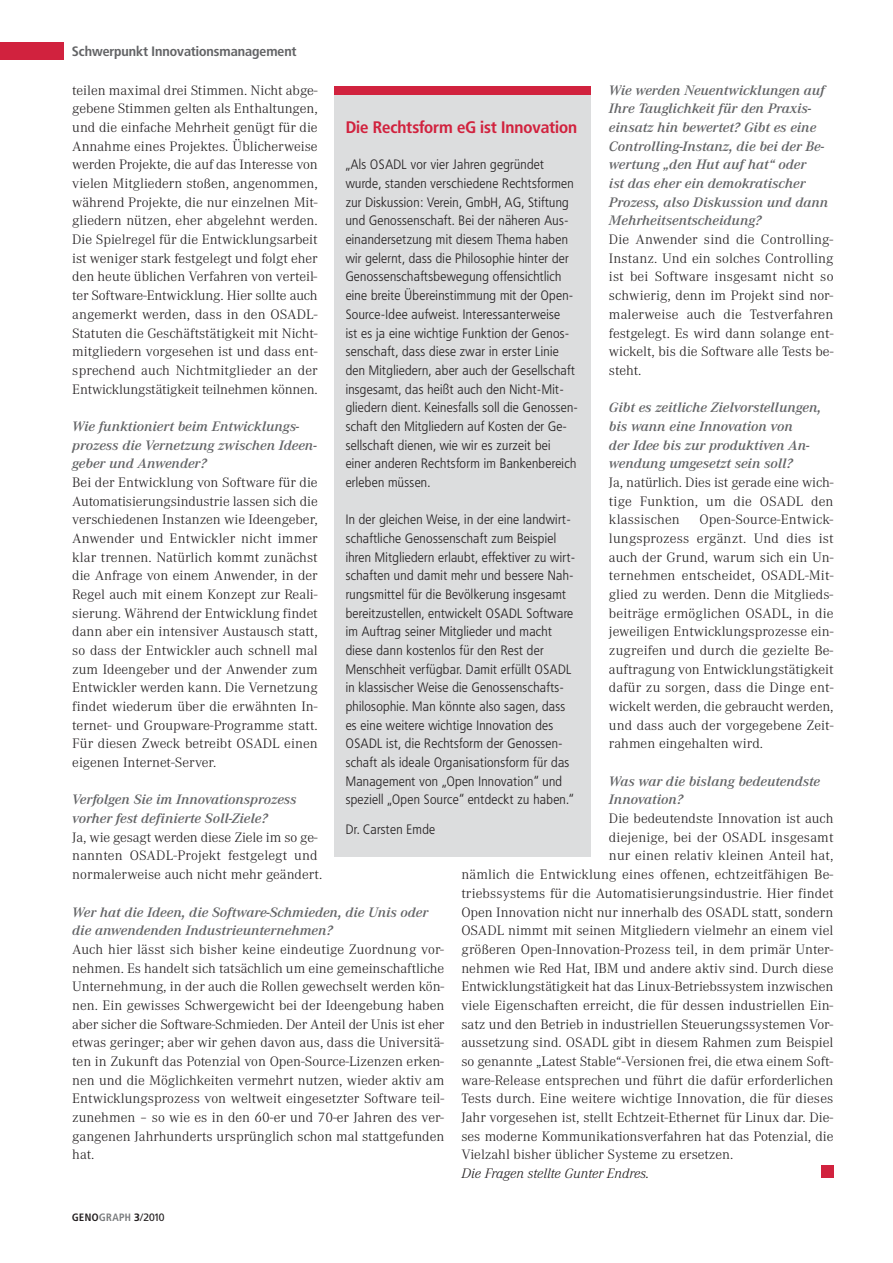
<style>
.page{position:relative;width:893px;height:1263px;background:#fff}
.page>*{position:absolute;margin:0;border:0;box-sizing:border-box;transform-origin:0 0}
.t1{font:700 16.5px "Frutiger Condensed BQ";color:#d1223e;scale:1.05 1}
.t2{font:300 14.25px/18.6px "Corporate A";color:#231f20;text-align:justify;scale:1.05 1}
.t3{font:italic 600 14.25px/18.6px "Corporate A";color:#636466;scale:1.05 1}
.t4{font:italic 300 14.25px "Corporate A";color:#231f20;scale:1.05 1}
.t5{font:300 13.5px/18.6px "Frutiger Condensed BQ";letter-spacing:.025em;color:#231f20;scale:1.05 1}
.t6{font:700 13.5px "Frutiger Condensed BQ";color:#636466;scale:1.05 1}
.t7{font:700 10.5px "Frutiger Condensed BQ";letter-spacing:.055em;color:#7a7c7e}
.s1{color:#231f20}
.s2{font-family:"Frutiger BQ";color:#231f20}
.s3{font-family:"Frutiger BQ";font-weight:400;color:#231f20}
</style>
<div class="page">
<div style="left:0;top:43px;width:64px;height:17px;background:#d1223e"></div>
<div style="left:334px;top:86px;width:257px;height:770px;background:#dcddde"></div>
<div style="left:334px;top:86px;width:257px;height:8px;background:#d1223e"></div>
<div style="left:821px;top:1165px;width:12px;height:13px;background:#d1223e"></div>
<p class="t6" style="left:72px;top:45px;width:215px">Schwerpunkt Innovationsmanagement</p>
<p class="t3" style="left:609px;top:82px;width:210px">Wie werden Neuentwicklungen auf<br>Ihre Tauglichkeit für den Praxis&shy;einsatz hin bewertet? Gibt es eine<br>Controlling-Instanz, die bei der Be&shy;wertung „den Hut auf hat“ oder<br>ist das eher ein demokratischer<br>Prozess, also Diskussion und dann<br>Mehrheitsentscheidung?</p>
<p class="t2" style="left:609px;top:231px;width:215px">Die Anwender sind die Controlling-Instanz. Und ein solches Controlling ist bei Software insgesamt nicht so schwierig, denn im Projekt sind nor&shy;malerweise auch die Testverfahren festgelegt. Es wird dann solange ent&shy;wickelt, bis die Software alle Tests be&shy;steht.</p>
<p class="t3" style="left:609px;top:399px;width:204px">Gibt es zeitliche Zielvorstellungen, bis wann eine Innovation von<br>der Idee bis zur produktiven An&shy;wendung umgesetzt sein soll?</p>
<p class="t2" style="left:609px;top:474px;width:215px">Ja, natürlich. Dies ist gerade eine wich&shy;tige Funktion, um die OSADL den klassischen</p>
<p class="t2" style="left:72px;top:82px;width:235px">teilen maximal drei Stimmen. Nicht abge&shy;gebene Stimmen gelten als Enthaltungen, und die einfache Mehrheit genügt für die Annahme eines Projektes. Üblicherweise werden Projekte, die auf das Interesse von vielen Mitgliedern stoßen, angenommen, während Projekte, die nur einzelnen Mit&shy;gliedern nützen, eher abgelehnt werden.<br>Die Spielregel für die Entwicklungsarbeit ist weniger stark festgelegt und folgt eher den heute üblichen Verfahren von verteil&shy;ter Software-Entwicklung. Hier sollte auch angemerkt werden, dass in den OSADL-Statuten die Geschäftstätigkeit mit Nicht&shy;mitgliedern vorgesehen ist und dass ent&shy;sprechend auch Nichtmitglieder an der Entwicklungstätigkeit teilnehmen können.</p>
<p class="t3" style="left:72px;top:418px;width:234px">Wie funktioniert beim Entwicklungs&shy;prozess die Vernetzung zwischen Ideen&shy;geber und Anwender?</p>
<p class="t2" style="left:72px;top:474px;width:235px">Bei der Entwicklung von Software für die Automatisierungsindustrie lassen sich die verschiedenen Instanzen wie Ideengeber, Anwender und Entwickler nicht immer klar trennen. Natürlich kommt zunächst die Anfrage von einem Anwender, in der Regel auch mit einem Konzept zur Reali&shy;sierung. Während der Entwicklung findet dann aber ein intensiver Austausch statt, so dass der Entwickler auch schnell mal zum Ideengeber und der Anwender zum Entwickler werden kann. Die Vernetzung findet wiederum über die erwähnten In&shy;ternet- und Groupware-Programme statt.<br>Für diesen Zweck betreibt OSADL einen eigenen Internet-Server.</p>
<p class="t3" style="left:72px;top:792px;width:215px">Verfolgen Sie im Innovationsprozess vorher fest definierte Soll-Ziele?</p>
<p class="t2" style="left:72px;top:829px;width:240px;text-align:left">Ja, wie gesagt werden diese Ziele im so ge&shy;nannten OSADL-Projekt festgelegt und normalerweise auch nicht mehr geändert.</p>
<p class="t3" style="left:72px;top:904px;width:341px">Wer hat die Ideen, die Software-Schmieden, die Unis oder die anwendenden Industrieunternehmen?</p>
<p class="t2" style="left:72px;top:941px;width:356px">Auch hier lässt sich bisher keine eindeutige Zuordnung vor&shy;nehmen. Es handelt sich tatsächlich um eine gemeinschaftliche Unternehmung, in der auch die Rollen gewechselt werden kön&shy;nen. Ein gewisses Schwergewicht bei der Ideengebung haben aber sicher die Software-Schmieden. Der Anteil der Unis ist eher etwas geringer; aber wir gehen davon aus, dass die Universitä&shy;ten in Zukunft das Potenzial von Open-Source-Lizenzen erken&shy;nen und die Möglichkeiten vermehrt nutzen, wieder aktiv am Entwicklungsprozess von weltweit eingesetzter Software teil&shy;zunehmen – so wie es in den 60-er und 70-er Jahren des ver&shy;gangenen Jahrhunderts ursprünglich schon mal stattgefunden hat.</p>
<p class="t1" style="left:346px;top:120px;width:222px">Die Rechtsform eG ist Innovation</p>
<p class="t5" style="left:346px;top:156px;width:223px">„Als OSADL vor vier Jahren gegründet wurde, standen verschiedene Rechtsformen zur Diskussion: Verein, GmbH, AG, Stiftung und Genossenschaft. Bei der näheren Aus&shy;einandersetzung mit diesem Thema haben wir gelernt, dass die Philosophie hinter der Genossenschaftsbewegung offensichtlich eine breite Übereinstimmung mit der Open-Source-Idee aufweist. Interessanterweise<br>ist es ja eine wichtige Funktion der Genos&shy;senschaft, dass diese zwar in erster Linie den Mitgliedern, aber auch der Gesellschaft insgesamt, das heißt auch den Nicht-Mit&shy;gliedern dient. Keinesfalls soll die Genossen&shy;schaft den Mitgliedern auf Kosten der Ge&shy;sellschaft dienen, wie wir es zurzeit bei einer anderen Rechtsform im Bankenbereich erleben müssen.</p>
<p class="t5" style="left:346px;top:511px;width:220px">In der gleichen Weise, in der eine landwirt&shy;schaftliche Genossenschaft zum Beispiel ihren Mitgliedern erlaubt, effektiver zu wirt&shy;schaften und damit mehr und bessere Nah&shy;rungsmittel für die Bevölkerung insgesamt bereitzustellen, entwickelt OSADL Software im Auftrag seiner Mitglieder und macht diese dann kostenlos für den Rest der Menschheit verfügbar. Damit erfüllt OSADL in klassischer Weise die Genossenschafts&shy;philosophie. Man könnte also sagen, dass es eine weitere wichtige Innovation des OSADL ist, die Rechtsform der Genossen&shy;schaft als ideale Organisationsform für das Management von „Open Innovation“ und speziell „Open Source“ entdeckt zu haben.“</p>
<p class="t5" style="left:346px;top:821px;width:87px">Dr. Carsten Emde</p>
<p class="t2" style="left:609px;top:511px;width:215px;text-indent:90px">Open-Source-Entwick&shy;lungsprozess ergänzt. Und dies ist auch der Grund, warum sich ein Un&shy;ternehmen entscheidet, OSADL-Mit&shy;glied zu werden. Denn die Mitglieds&shy;beiträge ermöglichen OSADL, in die jeweiligen Entwicklungsprozesse ein&shy;zugreifen und durch die gezielte Be&shy;auftragung von Entwicklungstätigkeit dafür zu sorgen, dass die Dinge ent&shy;wickelt werden, die gebraucht werden, und dass auch der vorgegebene Zeit&shy;rahmen eingehalten wird.</p>
<p class="t3" style="left:609px;top:773px;width:202px">Was war die bislang bedeutendste<br>Innovation?</p>
<p class="t2" style="left:609px;top:810px;width:215px">Die bedeutendste Innovation ist auch</p>
<p class="t2" style="left:609px;top:829px;width:215px">diejenige, bei der OSADL insgesamt</p>
<p class="t2" style="left:609px;top:848px;width:215px">nur einen relativ kleinen Anteil hat,</p>
<p class="t2" style="left:461px;top:866px;width:356px">nämlich die Entwicklung eines offenen, echtzeitfähigen Be-</p>
<p class="t2" style="left:461px;top:885px;width:356px">triebssystems für die Automatisierungsindustrie. Hier findet</p>
<p class="t2" style="left:461px;top:904px;width:356px">Open Innovation nicht nur innerhalb des OSADL statt, sondern</p>
<p class="t2" style="left:461px;top:922px;width:356px">OSADL nimmt mit seinen Mitgliedern vielmehr an einem viel</p>
<p class="t2" style="left:461px;top:941px;width:356px">größeren Open-Innovation-Prozess teil, in dem primär Unter-</p>
<p class="t2" style="left:461px;top:960px;width:356px">nehmen wie Red Hat, IBM und andere aktiv sind. Durch diese</p>
<p class="t2" style="left:461px;top:978px;width:356px">Entwicklungstätigkeit hat das Linux-Betriebssystem inzwischen</p>
<p class="t2" style="left:461px;top:997px;width:356px">viele Eigenschaften erreicht, die für dessen industriellen Ein-</p>
<p class="t2" style="left:461px;top:1016px;width:356px">satz und den Betrieb in industriellen Steuerungssystemen Vor-</p>
<p class="t2" style="left:461px;top:1034px;width:356px">aussetzung sind. OSADL gibt in diesem Rahmen zum Beispiel</p>
<p class="t2" style="left:461px;top:1053px;width:356px">so genannte „Latest Stable“-Versionen frei, die etwa einem Soft-</p>
<p class="t2" style="left:461px;top:1072px;width:356px">ware-Release entsprechen und führt die dafür erforderlichen</p>
<p class="t2" style="left:461px;top:1090px;width:356px">Tests durch. Eine weitere wichtige Innovation, die für dieses</p>
<p class="t2" style="left:461px;top:1109px;width:356px">Jahr vorgesehen ist, stellt Echtzeit-Ethernet für Linux dar. Die-</p>
<p class="t2" style="left:461px;top:1128px;width:356px">ses moderne Kommunikationsverfahren hat das Potenzial, die</p>
<p class="t2" style="left:461px;top:1146px;width:260px">Vielzahl bisher üblicher Systeme zu ersetzen.</p>
<p class="t4" style="left:461px;top:1168px;width:181px">Die Fragen stellte Gunter Endres.</p>
<p class="t7" style="left:72px;top:1212px;width:94px"><span class="s1">GENO</span>GRAPH <span class="s2">3</span><span class="s3">/2010</span></p>
</div>
